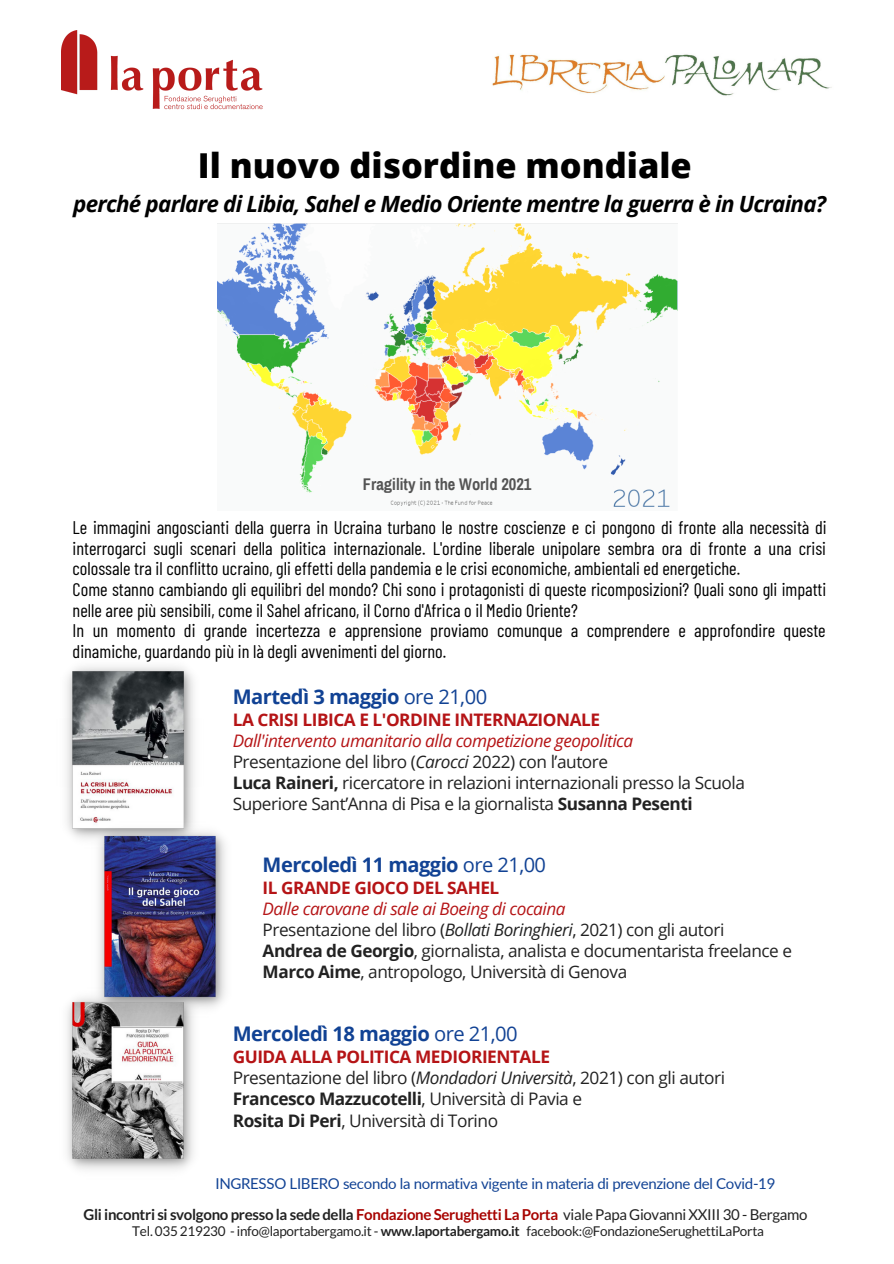
<style>
.page{position:relative;width:894px;height:1264px;background:#fff}
.page>*{position:absolute;margin:0;border:0;box-sizing:border-box;transform-origin:0 0}
.t1{font:800 34.35px "Open Sans";color:#000}
.t2{font:italic 700 22.35px "Open Sans";letter-spacing:-.035em;color:#000}
.t3{font:700 20.1px "Open Sans";letter-spacing:-.025em;color:#114294}
.t4{font:18.3px/20.5px "Barlow Condensed";color:#000}
.t5{font:17.25px/21.1px "Open Sans";letter-spacing:-.025em;color:#222}
.t6{font:italic 17.25px "Open Sans";letter-spacing:-.025em;color:#b51416}
.t7{font:700 17.25px "Open Sans";letter-spacing:-.025em;color:#b51416}
.t8{font:700 17.25px "Open Sans";letter-spacing:-.025em;color:#222}
.t9{font:700 16.5px "Archivo Narrow";color:#545454}
.t10{font:700 15px "Lato";letter-spacing:-.02em;color:#222}
.t11{font:15px "Lato";letter-spacing:-.02em;color:#114294}
.t12{font:13.5px "Lato";letter-spacing:-.02em;color:#222}
.s1{font-weight:400}
.s2{font-style:italic}
.s3{font-weight:700}
.s4{color:#a70300}
</style>
<div class="page">
<img style="left:217px;top:223px;width:459px;height:284px">
<img style="left:62px;top:31px;width:200px;height:79px">
<img style="left:66px;top:666px;width:128px;height:173px">
<img style="left:92px;top:821px;width:134px;height:187px">
<img style="left:67px;top:987px;width:133px;height:183px">
<img style="left:492px;top:54px;width:340px;height:42px">
<p class="t1" style="left:198px;top:141px;width:495px">Il nuovo disordine mondiale</p>
<p class="t2" style="left:73px;top:188px;width:754px">perché parlare di Libia, Sahel e Medio Oriente mentre la guerra è in Ucraina?</p>
<p class="t9" style="left:363px;top:475px;width:170px">Fragility in the World 2021</p>
<p class="t4" style="left:73px;top:516px;width:755px;text-align:justify">Le immagini angoscianti della guerra in Ucraina turbano le nostre coscienze e ci pongono di fronte alla necessità di interrogarci sugli scenari della politica internazionale. L'ordine liberale unipolare sembra ora di fronte a una crisi colossale tra il conflitto ucraino, gli effetti della pandemia e le crisi economiche, ambientali ed energetiche.</p>
<p class="t4" style="left:73px;top:578px;width:755px">Come stanno cambiando gli equilibri del mondo? Chi sono i protagonisti di queste ricomposizioni? Quali sono gli impatti nelle aree più sensibili, come il Sahel africano, il Corno d'Africa o il Medio Oriente?</p>
<p class="t4" style="left:73px;top:619px;width:754px">In un momento di grande incertezza e apprensione proviamo comunque a comprendere e approfondire queste dinamiche, guardando più in là degli avvenimenti del giorno.</p>
<p class="t3" style="left:233px;top:682px;width:256px">Martedì 3 maggio <span class="s1">ore 21,00</span></p>
<p class="t7" style="left:233px;top:707px;width:369px">LA CRISI LIBICA E L'ORDINE INTERNAZIONALE</p>
<p class="t6" style="left:233px;top:728px;width:402px">Dall'intervento umanitario alla competizione geopolitica</p>
<p class="t5" style="left:233px;top:751px;width:377px">Presentazione del libro (<span class="s2">Carocci</span> 2022) con l’autore</p>
<p class="t5" style="left:233px;top:772px;width:513px"><span class="s3">Luca Raineri,</span> ricercatore in relazioni internazionali presso la Scuola<br>Superiore Sant’Anna di Pisa e la giornalista <span class="s3">Susanna Pesenti</span></p>
<p class="t3" style="left:262px;top:850px;width:285px">Mercoledì 11 maggio <span class="s1">ore 21,00</span></p>
<p class="t7" style="left:262px;top:875px;width:238px">IL GRANDE GIOCO DEL SAHEL</p>
<p class="t6" style="left:262px;top:896px;width:304px">Dalle carovane di sale ai Boeing di cocaina</p>
<p class="t5" style="left:262px;top:918px;width:463px">Presentazione del libro (<span class="s2">Bollati Boringhieri</span>, 2021) con gli autori</p>
<p class="t5" style="left:262px;top:939px;width:530px"><span class="s3">Andrea de Georgio</span>, giornalista, analista e documentarista freelance e</p>
<p class="t5" style="left:262px;top:960px;width:366px"><span class="s3">Marco Aime</span>, antropologo, Università di Genova</p>
<p class="t3" style="left:233px;top:1019px;width:286px">Mercoledì 18 maggio <span class="s1">ore 21,00</span></p>
<p class="t7" style="left:233px;top:1044px;width:319px">GUIDA ALLA POLITICA MEDIORIENTALE</p>
<p class="t5" style="left:233px;top:1066px;width:494px">Presentazione del libro (<span class="s2">Mondadori Università</span>, 2021) con gli autori</p>
<p class="t8" style="left:233px;top:1086px;width:351px">Francesco Mazzucotelli<span class="s1">, Università di Pavia e</span></p>
<p class="t5" style="left:233px;top:1109px;width:267px"><span class="s3">Rosita Di Peri</span>, Università di Torino</p>
<p class="t11" style="left:215px;top:1174px;width:561px">INGRESSO LIBERO secondo la normativa vigente in materia di prevenzione del Covid-19</p>
<p class="t10" style="left:84px;top:1204px;width:725px">Gli incontri si svolgono presso la sede della <span class="s4">Fondazione Serughetti La Porta</span> <span class="s1">viale Papa Giovanni XXIII 30 - Bergamo</span></p>
<p class="t12" style="left:132px;top:1222px;width:633px">Tel. 035 219230 - info@laportabergamo.it - <span class="s3">www.laportabergamo.it</span> facebook:@FondazioneSerughettiLaPorta</p>
</div>
